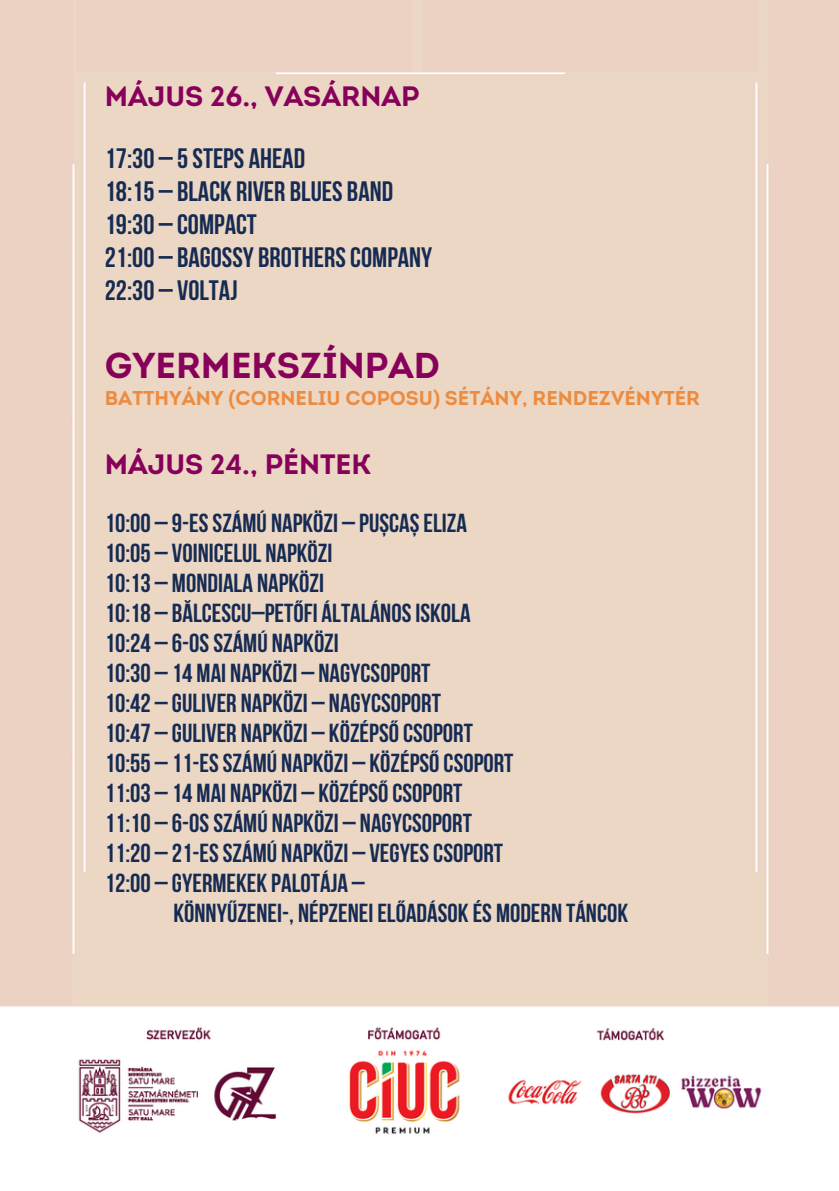
<style>
.page{position:relative;width:839px;height:1191px;background:#fff}
.page>*{position:absolute;margin:0;border:0;box-sizing:border-box;transform-origin:0 0}
.t1{font:700 36px "Intro";color:#87015a}
.t2{font:700 28px/33px "Bebas Neue";color:#162b53}
.t3{font:700 28px "Intro";color:#87015a}
.t4{font:700 26px "Bebas Neue";color:#162b53}
.t5{font:700 20px "Intro";color:#ed8c40}
</style>
<div class="page">
<img style="left:0;top:0;width:838px;height:1134px">
<h1 class="t3" style="left:105px;top:85px;width:316px">MÁJUS 26., VASÁRNAP</h1>
<h2 class="t2" style="left:105px;top:144px;width:329px">17:30 – 5STEPS AHEAD<br>18:15 – BLACK RIVER BLUES BAND<br>19:30 – COMPACT<br>21:00 – BAGOSSY BROTHERSCOMPANY<br>22:30 – VOLTAJ</h2>
<p class="t1" style="left:105px;top:351px;width:336px">GYERMEKSZÍNPAD</p>
<p class="t5" style="left:105px;top:390px;width:596px">BATTHYÁNY (CORNELIU COPOSU) SÉTÁNY, RENDEZVÉNYTÉR</p>
<h1 class="t3" style="left:105px;top:453px;width:268px">MÁJUS 24., PÉNTEK</h1>
<h2 class="t4" style="left:105px;top:513px;width:364px">10:00 – 9-ESSZÁMÚ NAPKÖZI – PUȘCAȘELIZA</h2>
<h2 class="t4" style="left:105px;top:543px;width:229px">10:05 – VOINICELUL NAPKÖZI</h2>
<h2 class="t4" style="left:105px;top:573px;width:221px">10:13 – MONDIALA NAPKÖZI</h2>
<h2 class="t4" style="left:105px;top:603px;width:367px">10:18 – BĂLCESCU–PETŐFI ÁLTALÁNOSISKOLA</h2>
<h2 class="t4" style="left:105px;top:633px;width:235px">10:24 – 6-OSSZÁMÚ NAPKÖZI</h2>
<h2 class="t4" style="left:105px;top:663px;width:327px">10:30 – 14 MAI NAPKÖZI – NAGYCSOPORT</h2>
<h2 class="t4" style="left:105px;top:693px;width:337px">10:42 – GULIVER NAPKÖZI – NAGYCSOPORT</h2>
<h2 class="t4" style="left:105px;top:723px;width:369px">10:47 – GULIVER NAPKÖZI – KÖZÉPSŐCSOPORT</h2>
<h2 class="t4" style="left:105px;top:753px;width:410px">10:55 – 11-ESSZÁMÚ NAPKÖZI – KÖZÉPSŐCSOPORT</h2>
<h2 class="t4" style="left:105px;top:783px;width:359px">11:03 – 14 MAI NAPKÖZI – KÖZÉPSŐCSOPORT</h2>
<h2 class="t4" style="left:105px;top:813px;width:368px">11:10 – 6-OSSZÁMÚ NAPKÖZI – NAGYCSOPORT</h2>
<h2 class="t4" style="left:105px;top:843px;width:400px">11:20 – 21-ESSZÁMÚ NAPKÖZI – VEGYESCSOPORT</h2>
<h2 class="t4" style="left:105px;top:873px;width:261px">12:00 – GYERMEKEK PALOTÁJA –</h2>
<h2 class="t4" style="left:173px;top:903px;width:456px">KÖNNYŰZENEI-, NÉPZENEI ELŐADÁSOK ÉS MODERN TÁNCOK</h2>
</div>
